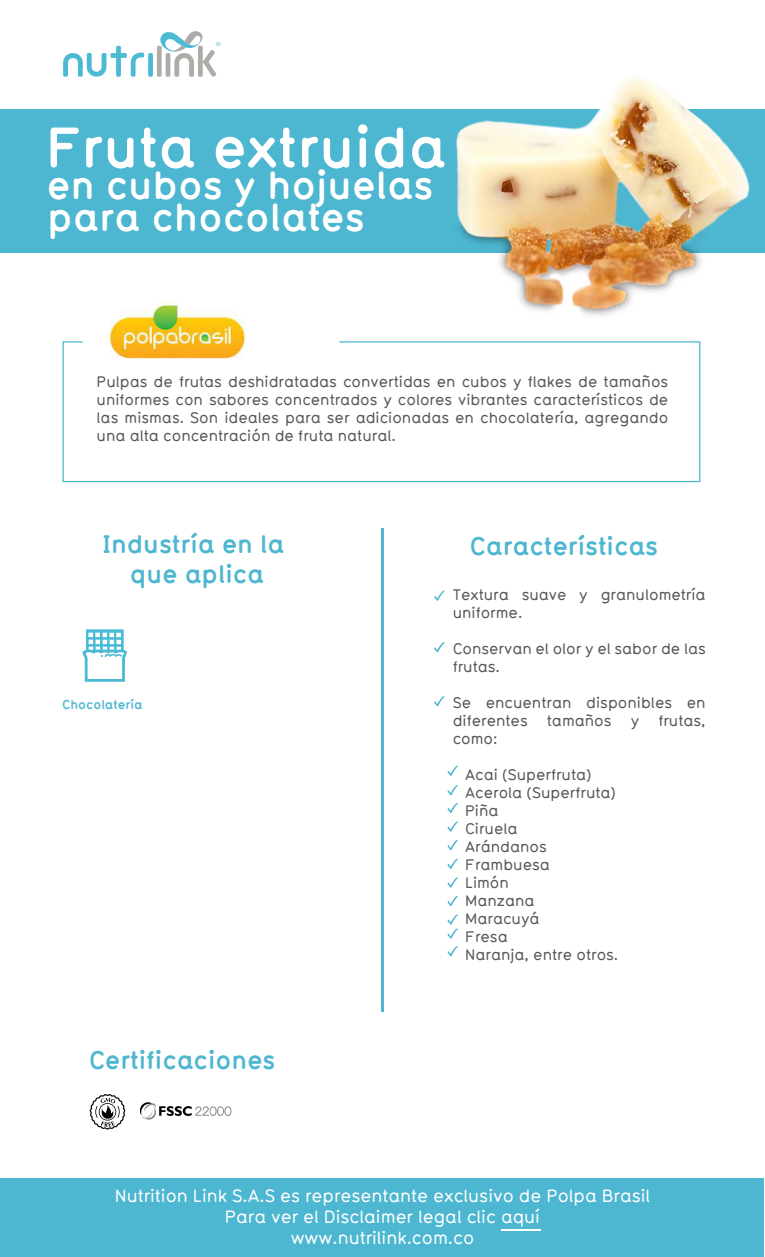
<style>
.page{position:relative;width:765px;height:1257px;background:#fff}
.page>*{position:absolute;margin:0;border:0;box-sizing:border-box;transform-origin:0 0}
.t1{font:700 56.25px "Typ 1451";color:#fff}
.t2{font:700 38.75px "Typ 1451";color:#fff}
.t3{font:700 25px/30px "Typ 1451";color:#4db6d0;text-align:center}
.t4{font:500 17.5px/21px "Typ 1451";color:#fff;text-align:center}
.t5{font:500 15px/18px "Typ 1451";color:#575756}
.t6{font:700 12.5px "Typ 1451";color:#4db6d0}
</style>
<div class="page">
<img style="left:108px;top:301px;width:138px;height:40px">
<div style="left:0;top:109px;width:765px;height:144px;background:#4db6d0"></div>
<div style="left:148px;top:53px;width:5px;height:24px;background:#4dbad4;border-radius:2px"></div>
<svg style="left:63px;top:46px;width:81px;height:31px"></svg>
<svg style="left:157px;top:31px;width:63px;height:46px"></svg>
<hr style="left:381px;top:529px;width:3px;height:483px;background:#4db6d0">
<svg style="left:62px;top:341px;width:639px;height:142px"></svg>
<div style="left:0;top:1179px;width:764px;height:78px;background:#4db6d0"></div>
<svg style="left:434px;top:591px;width:10px;height:10px"></svg>
<svg style="left:434px;top:642px;width:10px;height:10px"></svg>
<svg style="left:434px;top:696px;width:10px;height:10px"></svg>
<svg style="left:448px;top:766px;width:10px;height:10px"></svg>
<svg style="left:448px;top:785px;width:10px;height:10px"></svg>
<svg style="left:448px;top:803px;width:10px;height:10px"></svg>
<svg style="left:448px;top:821px;width:10px;height:11px"></svg>
<svg style="left:448px;top:840px;width:10px;height:10px"></svg>
<svg style="left:448px;top:877px;width:10px;height:11px"></svg>
<svg style="left:448px;top:859px;width:10px;height:10px"></svg>
<svg style="left:448px;top:896px;width:10px;height:10px"></svg>
<svg style="left:448px;top:914px;width:10px;height:25px"></svg>
<svg style="left:448px;top:946px;width:10px;height:10px"></svg>
<hr style="left:501px;top:1230px;width:40px;height:1px;background:#fff">
<img style="left:140px;top:1102px;width:92px;height:18px">
<svg style="left:90px;top:1094px;width:35px;height:36px"></svg>
<svg style="left:82px;top:630px;width:45px;height:52px"></svg>
<img style="left:456px;top:77px;width:294px;height:239px">
<h1 class="t1" style="left:45px;top:108px;width:402px">Fruta extruida</h1>
<h2 class="t2" style="left:46px;top:157px;width:389px">en cubos y hojuelas</h2>
<h2 class="t2" style="left:47px;top:190px;width:319px">para chocolates</h2>
<p class="t5" style="left:97px;top:372px;width:573px;text-align:justify">Pulpas de frutas deshidratadas convertidas en cubos y flakes de tamaños uniformes con sabores concentrados y colores vibrantes característicos de las mismas. Son ideales para ser adicionadas en chocolatería, agregando una alta concentración de fruta natural.</p>
<h3 class="t3" style="left:103px;top:528px;width:183px">Industría en la que aplica</h3>
<p class="t6" style="left:62px;top:695px;width:82px">Chocolatería</p>
<h3 class="t3" style="left:89px;top:1044px;width:188px">Certificaciones</h3>
<h3 class="t3" style="left:470px;top:530px;width:190px">Características</h3>
<p class="t5" style="left:453px;top:585px;width:254px">Textura suave y granulometría uniforme.</p>
<p class="t5" style="left:453px;top:639px;width:255px">Conservan el olor y el sabor de las frutas.</p>
<p class="t5" style="left:453px;top:693px;width:254px">Se encuentran disponibles en diferentes</p>
<p class="t5" style="left:547px;top:711px;width:66px">tamaños</p>
<p class="t5" style="left:631px;top:711px;width:10px">y</p>
<p class="t5" style="left:658px;top:711px;width:49px">frutas,</p>
<p class="t5" style="left:453px;top:729px;width:46px">como:</p>
<p class="t5" style="left:465px;top:765px;width:155px">Acai (Superfruta)<br>Acerola (Superfruta)<br>Piña<br>Ciruela<br>Arándanos<br>Frambuesa<br>Limón<br>Manzana<br>Maracuyá<br>Fresa<br>Naranja, entre otros.</p>
<p class="t4" style="left:115px;top:1184px;width:537px">Nutrition Link S.A.S es representante exclusivo de Polpa Brasil<br>Para ver el Disclaimer legal clic aquí<br>www.nutrilink.com.co</p>
</div>
